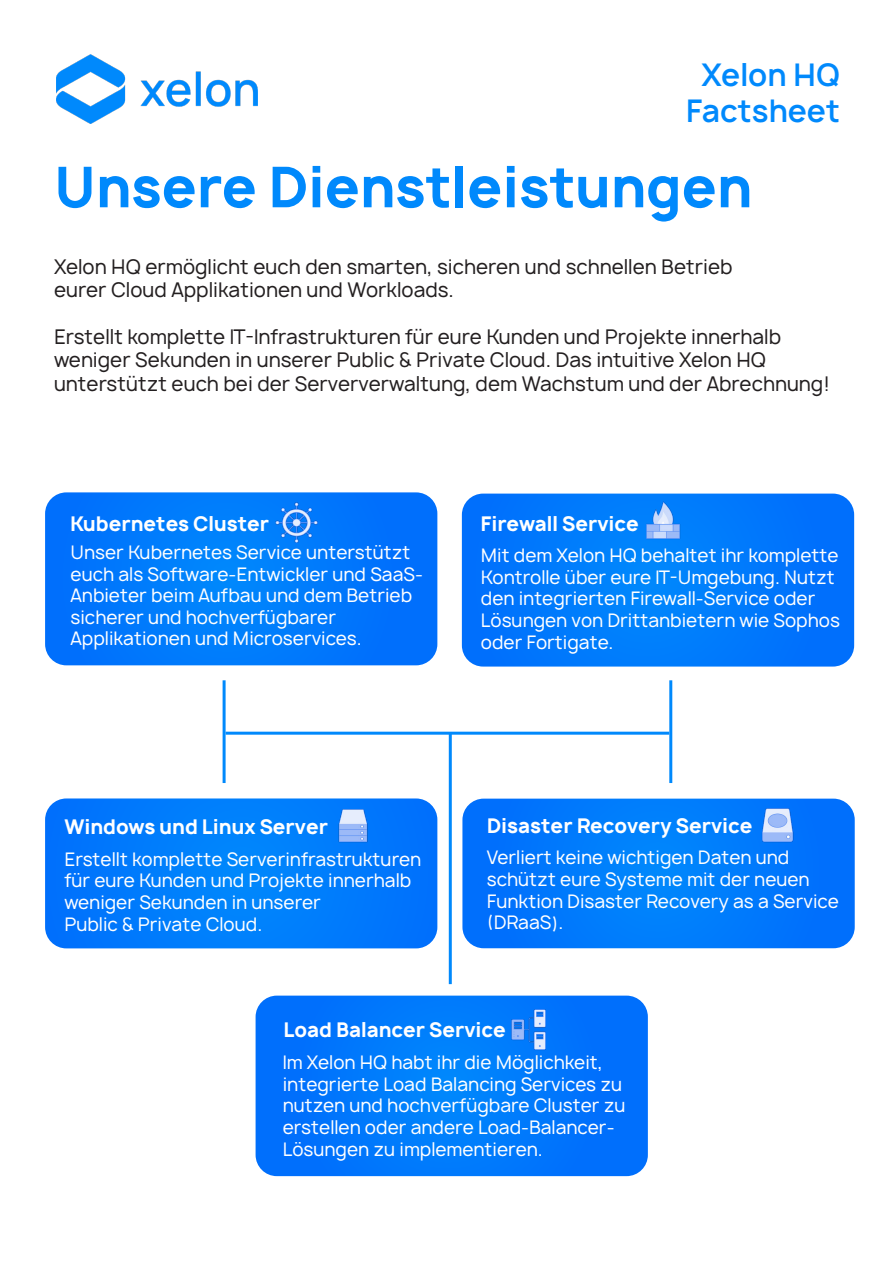
<style>
.page{position:relative;width:893px;height:1263px;background:#fff}
.page>*{position:absolute;margin:0;border:0;box-sizing:border-box;transform-origin:0 0}
.t1{font:700 54px "Manrope";color:#0089fc}
.t2{font:600 30px "Manrope";color:#0089fc}
.t3{font:19.5px "Manrope";color:#231f20}
.t4{font:700 19.5px "Manrope";color:#fff}
.t5{font:18px/21.6px "Manrope";color:#fff}
</style>
<div class="page">
<svg style="left:256px;top:995px;width:392px;height:181px;background:#0277fc"></svg>
<svg style="left:462px;top:799px;width:393px;height:149px;background:#0279fc"></svg>
<svg style="left:45px;top:798px;width:392px;height:150px;background:#027bfc"></svg>
<svg style="left:462px;top:494px;width:392px;height:172px;background:#0179fc"></svg>
<svg style="left:45px;top:492px;width:392px;height:173px;background:#0279fc"></svg>
<img style="left:644px;top:500px;width:38px;height:41px">
<img style="left:274px;top:501px;width:45px;height:42px">
<img style="left:506px;top:1006px;width:44px;height:45px">
<img style="left:762px;top:808px;width:32px;height:35px">
<div style="left:449px;top:733px;width:3px;height:251px;border:2px solid #0089fc"></div>
<div style="left:226px;top:732px;width:443px;height:3px;border:2px solid #0089fc"></div>
<img style="left:335px;top:808px;width:35px;height:35px">
<div style="left:669px;top:680px;width:3px;height:103px;border:2px solid #0089fc"></div>
<div style="left:223px;top:680px;width:3px;height:103px;border:2px solid #0089fc"></div>
<img style="left:57px;top:54px;width:201px;height:69px">
<p class="t2" style="left:701px;top:55px;width:140px">Xelon HQ</p>
<p class="t2" style="left:686px;top:91px;width:156px">Factsheet</p>
<p class="t1" style="left:54px;top:150px;width:700px">Unsere Dienstleistungen</p>
<p class="t3" style="left:54px;top:254px;width:680px">Xelon HQ ermöglicht euch den smarten, sicheren und schnellen Betrieb</p>
<p class="t3" style="left:54px;top:277px;width:401px">eurer Cloud Applikationen und Workloads.</p>
<p class="t3" style="left:54px;top:324px;width:729px">Erstellt komplette IT-Infrastrukturen für eure Kunden und Projekte innerhalb</p>
<p class="t3" style="left:54px;top:348px;width:714px">weniger Sekunden in unserer Public &amp; Private Cloud. Das intuitive Xelon HQ</p>
<p class="t3" style="left:54px;top:371px;width:777px">unterstützt euch bei der Serververwaltung, dem Wachstum und der Abrechnung!</p>
<p class="t4" style="left:70px;top:510px;width:201px">Kubernetes Cluster</p>
<p class="t4" style="left:481px;top:511px;width:160px">Firewall Service</p>
<p class="t5" style="left:71px;top:541px;width:354px">Unser Kubernetes Service unterstützt euch als Software-Entwickler und SaaS-Anbieter beim Aufbau und dem Betrieb sicherer und hochverfügbarer</p>
<p class="t5" style="left:71px;top:628px;width:293px">Applikationen und Microservices.</p>
<p class="t5" style="left:481px;top:545px;width:360px">Mit dem Xelon HQ behaltet ihr komplette Kontrolle über eure IT-Umgebung. Nutzt den integrierten Firewall-Service oder Lösungen von Drittanbietern wie Sophos oder Fortigate.</p>
<p class="t4" style="left:64px;top:813px;width:265px">Windows und Linux Server</p>
<p class="t4" style="left:487px;top:813px;width:267px">Disaster Recovery Service</p>
<p class="t5" style="left:64px;top:848px;width:358px">Erstellt komplette Serverinfrastrukturen für eure Kunden und Projekte innerhalb weniger Sekunden in unserer</p>
<p class="t5" style="left:64px;top:913px;width:199px">Public &amp; Private Cloud.</p>
<p class="t5" style="left:487px;top:847px;width:354px">Verliert keine wichtigen Daten und schützt eure Systeme mit der neuen<br>Funktion Disaster Recovery as a Service (DRaaS).</p>
<p class="t4" style="left:283px;top:1016px;width:224px">Load Balancer Service</p>
<p class="t5" style="left:283px;top:1052px;width:344px">Im Xelon HQ habt ihr die Möglichkeit, integrierte Load Balancing Services zu nutzen und hochverfügbare Cluster zu erstellen oder andere Load-Balancer-Lösungen zu implementieren.</p>
</div>
